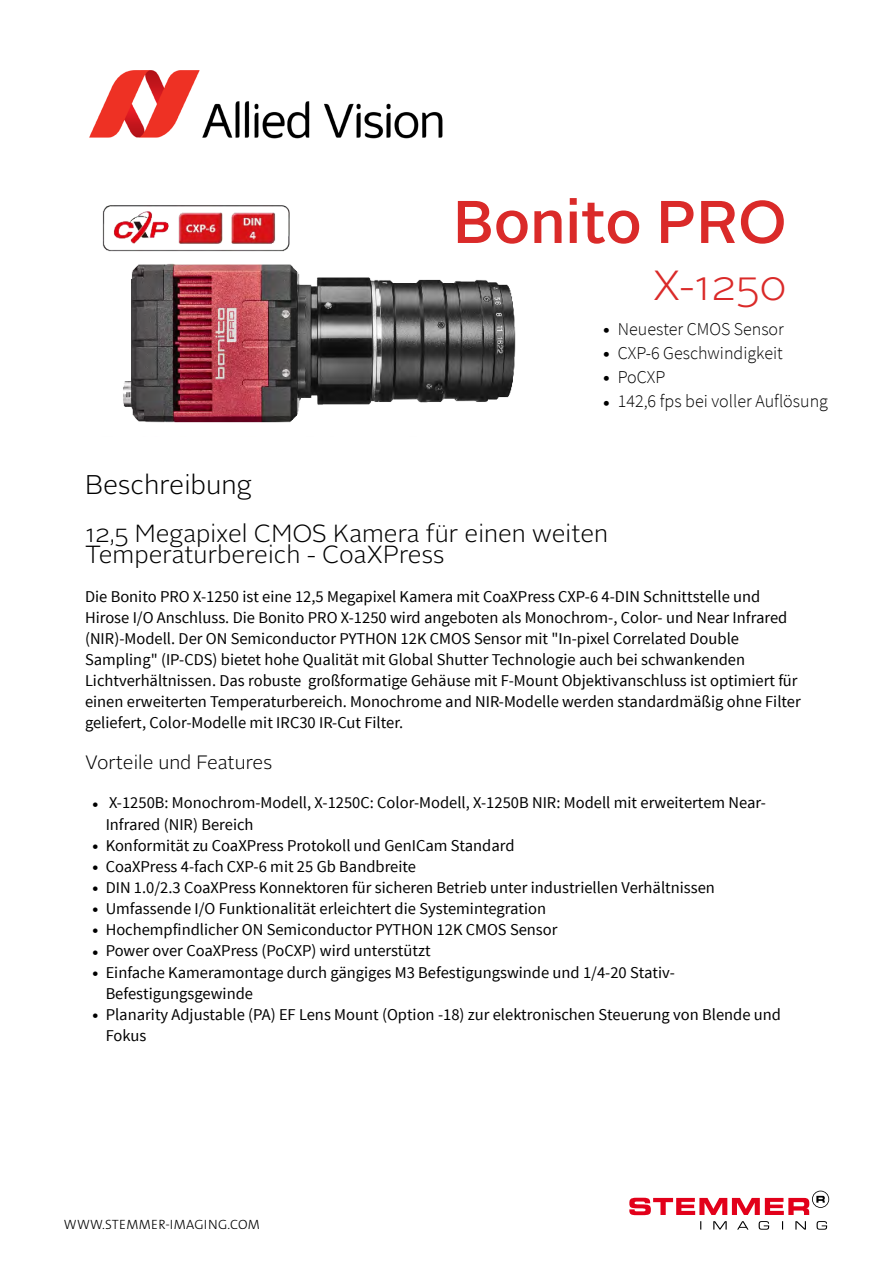
<style>
.page{position:relative;width:893px;height:1263px;background:#fff}
.page>*{position:absolute;margin:0;border:0;box-sizing:border-box;transform-origin:0 0}
.t1{font:500 60px "Alright Sans";color:#da2a29}
.t2{font:300 42px "Alright Sans";color:#da2a29}
.t3{font:300 27px "Alright Sans";color:#000}
.t4{font:300 24.75px/21px "Alright Sans";color:#000}
.t5{font:300 19.35px "Alright Sans";color:#000}
.t6{font:300 18px "Source Sans Pro";color:#000}
.t7{font:16.5px/21px "Source Sans Pro";color:#000}
.t8{font:13.5px "The Sans LP3 Lig";letter-spacing:.025em;color:#000}
.s1{font-family:"Alright Sans";font-weight:400}
.s2{font-family:"Alright Sans"}
</style>
<div class="page">
<img style="left:89px;top:70px;width:354px;height:69px">
<img style="left:102px;top:205px;width:414px;height:218px">
<svg style="left:629px;top:1190px;width:200px;height:40px"></svg>
<h1 class="t1" style="left:453px;top:181px;width:335px">Bonito PRO</h1>
<h2 class="t2" style="left:652px;top:257px;width:136px">X-1250</h2>
<p class="t6" style="left:602px;top:318px;width:184px"><span class="s1">•</span> Neuester CMOS Sensor</p>
<p class="t6" style="left:602px;top:342px;width:183px"><span class="s1">•</span> CXP-6 Geschwindigkeit</p>
<p class="t6" style="left:602px;top:366px;width:65px"><span class="s1">•</span> PoCXP</p>
<p class="t6" style="left:602px;top:390px;width:228px"><span class="s1">•</span> 142,6 fps bei voller Auflösung</p>
<h3 class="t3" style="left:85px;top:466px;width:168px">Beschreibung</h3>
<h3 class="t4" style="left:85px;top:523px;width:525px">12,5 Megapixel CMOS Kamera für einen weiten<br>Temperaturbereich - CoaXPress</h3>
<p class="t7" style="left:85px;top:586px;width:717px">Die Bonito PRO X-1250 ist eine 12,5 Megapixel Kamera mit CoaXPress CXP-6 4-DIN Schnittstelle und Hirose I/O Anschluss. Die Bonito PRO X-1250 wird angeboten als Monochrom-, Color- und Near Infrared (NIR)-Modell. Der ON Semiconductor PYTHON 12K CMOS Sensor mit "In-pixel Correlated Double Sampling" (IP-CDS) bietet hohe Qualität mit Global Shutter Technologie auch bei schwankenden Lichtverhältnissen. Das robuste großformatige Gehäuse mit F-Mount Objektivanschluss ist optimiert für einen erweiterten Temperaturbereich. Monochrome and NIR-Modelle werden standardmäßig ohne Filter geliefert, Color-Modelle mit IRC30 IR-Cut Filter.</p>
<p class="t5" style="left:85px;top:749px;width:189px">Vorteile und Features</p>
<p class="t7" style="left:106px;top:793px;width:662px;text-indent:-15px"><span class="s2">•</span> X-1250B: Monochrom-Modell, X-1250C: Color-Modell, X-1250B NIR: Modell mit erweitertem Near-<br>Infrared (NIR) Bereich</p>
<p class="t7" style="left:91px;top:835px;width:425px"><span class="s2">•</span> Konformität zu CoaXPress Protokoll und GenICam Standard</p>
<p class="t7" style="left:91px;top:856px;width:327px"><span class="s2">•</span> CoaXPress 4-fach CXP-6 mit 25 Gb Bandbreite</p>
<p class="t7" style="left:91px;top:877px;width:626px"><span class="s2">•</span> DIN 1.0/2.3 CoaXPress Konnektoren für sicheren Betrieb unter industriellen Verhältnissen</p>
<p class="t7" style="left:91px;top:898px;width:457px"><span class="s2">•</span> Umfassende I/O Funktionalität erleichtert die Systemintegration</p>
<p class="t7" style="left:91px;top:919px;width:468px"><span class="s2">•</span> Hochempfindlicher ON Semiconductor PYTHON 12K CMOS Sensor</p>
<p class="t7" style="left:91px;top:941px;width:341px"><span class="s2">•</span> Power over CoaXPress (PoCXP) wird unterstützt</p>
<p class="t7" style="left:106px;top:962px;width:571px;text-indent:-15px"><span class="s2">•</span> Einfache Kameramontage durch gängiges M3 Befestigungswinde und 1/4-20 Stativ-<br>Befestigungsgewinde</p>
<p class="t7" style="left:106px;top:1004px;width:677px;text-indent:-15px"><span class="s2">•</span> Planarity Adjustable (PA) EF Lens Mount (Option -18) zur elektronischen Steuerung von Blende und<br>Fokus</p>
<p class="t8" style="left:64px;top:1215px;width:197px">WWW.STEMMER-IMAGING.COM</p>
</div>
